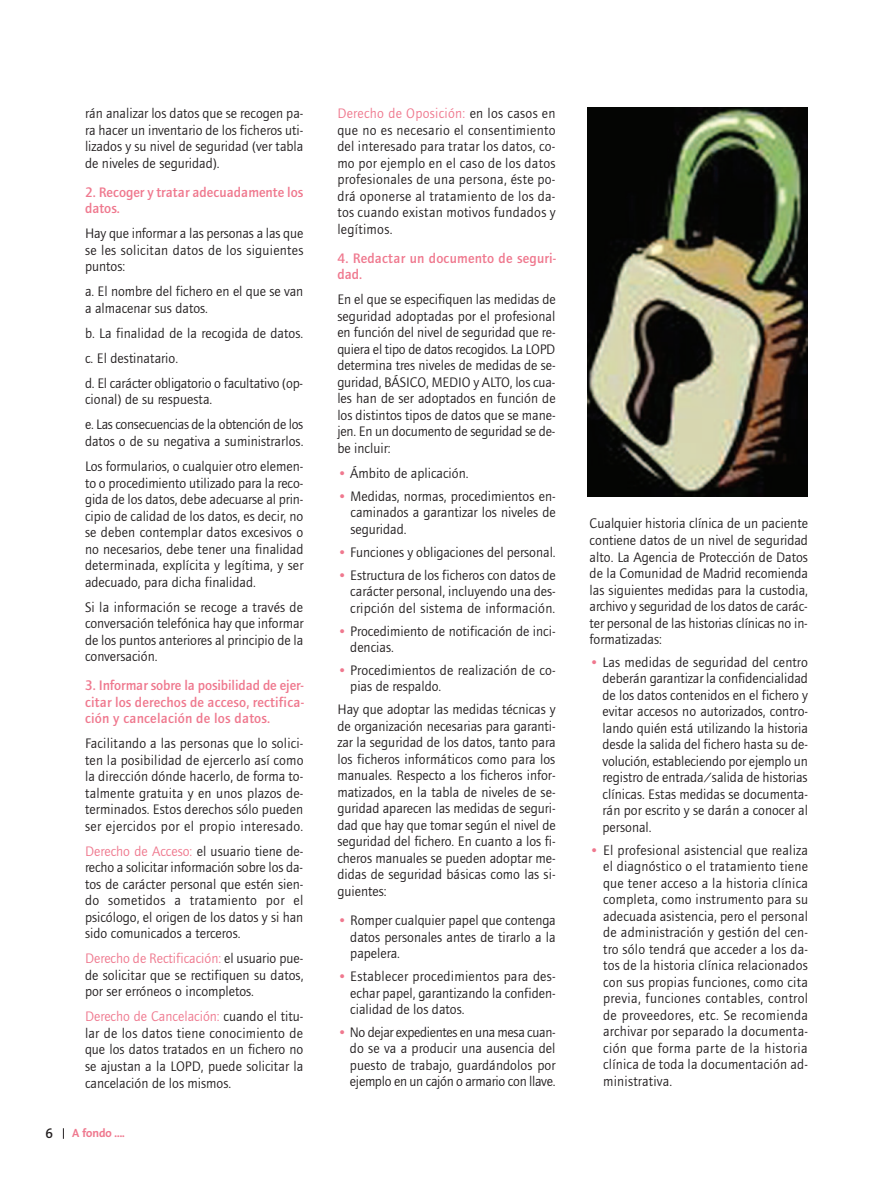
<style>
.page{position:relative;width:893px;height:1191px;background:#fff}
.page>*{position:absolute;margin:0;border:0;box-sizing:border-box;transform-origin:0 0}
.t1{font:14.25px/16.5px "Foundry Journal";color:#231f20;text-align:justify}
.t2{font:500 14.25px/16.5px "Foundry Journal";letter-spacing:.01em;color:#ef788e}
.t3{font:14.25px/25px "Foundry Journal";letter-spacing:-.02em;color:#231f20}
.t4{font:600 13.5px "Thesis Sans";color:#231f20}
.t5{font:700 12px "Thesis Sans";color:#ef788e}
.s1{color:#ef788e}
</style>
<div class="page">
<img style="left:587px;top:107px;width:221px;height:389px">
<p class="t1" style="left:85px;top:105px;width:220px">rán analizar los datos que se recogen pa&shy;ra hacer un inventario de los ficheros uti&shy;lizados y su nivel de seguridad (ver tabla de niveles de seguridad).</p>
<p class="t2" style="left:85px;top:185px;width:220px">2. Recoger y tratar adecuadamente los datos.</p>
<p class="t1" style="left:85px;top:225px;width:220px">Hay que informar a las personas a las que se les solicitan datos de los siguientes puntos:</p>
<p class="t1" style="left:85px;top:283px;width:220px">a. El nombre del fichero en el que se van a almacenar sus datos.</p>
<p class="t1" style="left:85px;top:320px;width:220px;line-height:25px;text-align:left">b. La finalidad de la recogida de datos. c. El destinatario.<br>d. El carácter obligatorio o facultativo (op-</p>
<p class="t3" style="left:85px;top:387px;width:220px">cional) de su respuesta.<br>e. Las consecuencias de la obtención de los</p>
<p class="t1" style="left:85px;top:428px;width:220px;line-height:25px">datos o de su negativa a suministrarlos.<br>Los formularios, o cualquier otro elemen-</p>
<p class="t1" style="left:85px;top:474px;width:220px">to o procedimiento utilizado para la reco&shy;gida de los datos, debe adecuarse al prin&shy;cipio de calidad de los datos, es decir, no se deben contemplar datos excesivos o no necesarios, debe tener una finalidad determinada, explícita y legítima, y ser adecuado, para dicha finalidad.</p>
<p class="t1" style="left:85px;top:598px;width:220px">Si la información se recoge a través de conversación telefónica hay que informar de los puntos anteriores al principio de la conversación.</p>
<p class="t2" style="left:85px;top:678px;width:220px;text-align:justify">3. Informar sobre la posibilidad de ejer&shy;citar los derechos de acceso, rectifica&shy;ción y cancelación de los datos.</p>
<p class="t1" style="left:85px;top:735px;width:220px">Facilitando a las personas que lo solici&shy;ten la posibilidad de ejercerlo así como la dirección dónde hacerlo, de forma to&shy;talmente gratuita y en unos plazos de&shy;terminados. Estos derechos sólo pueden ser ejercidos por el propio interesado.</p>
<p class="t1" style="left:85px;top:842px;width:220px"><span class="s1">Derecho de Acceso:</span> el usuario tiene de&shy;recho a solicitar información sobre los da&shy;tos de carácter personal que estén sien&shy;do sometidos a tratamiento por el psicólogo, el origen de los datos y si han sido comunicados a terceros.</p>
<p class="t1" style="left:85px;top:950px;width:220px"><span class="s1">Derecho de Rectificación:</span> el usuario pue&shy;de solicitar que se rectifiquen su datos, por ser erróneos o incompletos.</p>
<p class="t1" style="left:85px;top:1008px;width:220px"><span class="s1">Derecho de Cancelación:</span> cuando el titu&shy;lar de los datos tiene conocimiento de que los datos tratados en un fichero no se ajustan a la LOPD, puede solicitar la cancelación de los mismos.</p>
<p class="t4" style="left:46px;top:1128px;width:9px">6</p>
<p class="t5" style="left:72px;top:1128px;width:54px">A fondo ....</p>
<p class="t1" style="left:337px;top:105px;width:220px"><span class="s1">Derecho de Oposición:</span> en los casos en que no es necesario el consentimiento del interesado para tratar los datos, co&shy;mo por ejemplo en el caso de los datos profesionales de una persona, éste po&shy;drá oponerse al tratamiento de los da&shy;tos cuando existan motivos fundados y legítimos.</p>
<p class="t2" style="left:337px;top:251px;width:220px">4. Redactar un documento de seguri&shy;dad.</p>
<p class="t1" style="left:337px;top:291px;width:220px">En el que se especifiquen las medidas de seguridad adoptadas por el profesional en función del nivel de seguridad que re&shy;quiera el tipo de datos recogidos. La LOPD determina tres niveles de medidas de se&shy;guridad, BÁSICO, MEDIO y ALTO, los cua&shy;les han de ser adoptados en función de los distintos tipos de datos que se mane&shy;jen. En un documento de seguridad se de&shy;be incluir:</p>
<p class="t1" style="left:337px;top:465px;width:133px"><span class="s1">•</span> Ámbito de aplicación.</p>
<p class="t1" style="left:350px;top:488px;width:207px;text-indent:-13px"><span class="s1">•</span> Medidas, normas, procedimientos en&shy;caminados a garantizar los niveles de seguridad.</p>
<p class="t1" style="left:337px;top:543px;width:220px"><span class="s1">•</span> Funciones y obligaciones del personal.</p>
<p class="t1" style="left:350px;top:566px;width:207px;text-indent:-13px"><span class="s1">•</span> Estructura de los ficheros con datos de carácter personal, incluyendo una des&shy;cripción del sistema de información.</p>
<p class="t1" style="left:350px;top:622px;width:207px;text-indent:-13px"><span class="s1">•</span> Procedimiento de notificación de inci&shy;dencias.</p>
<p class="t1" style="left:350px;top:662px;width:207px;text-indent:-13px"><span class="s1">•</span> Procedimientos de realización de co&shy;pias de respaldo.</p>
<p class="t1" style="left:337px;top:701px;width:220px">Hay que adoptar las medidas técnicas y de organización necesarias para garanti&shy;zar la seguridad de los datos, tanto para los ficheros informáticos como para los manuales. Respecto a los ficheros infor&shy;matizados, en la tabla de niveles de se&shy;guridad aparecen las medidas de seguri&shy;dad que hay que tomar según el nivel de seguridad del fichero. En cuanto a los fi&shy;cheros manuales se pueden adoptar me&shy;didas de seguridad básicas como las si&shy;guientes:</p>
<p class="t1" style="left:350px;top:912px;width:207px;text-indent:-13px"><span class="s1">•</span> Romper cualquier papel que contenga datos personales antes de tirarlo a la papelera.</p>
<p class="t1" style="left:350px;top:968px;width:207px;text-indent:-13px"><span class="s1">•</span> Establecer procedimientos para des&shy;echar papel, garantizando la confiden&shy;cialidad de los datos.</p>
<p class="t1" style="left:350px;top:1023px;width:207px;text-indent:-13px"><span class="s1">•</span> No dejar expedientes en una mesa cuan&shy;do se va a producir una ausencia del puesto de trabajo, guardándolos por ejemplo en un cajón o armario con llave.</p>
<p class="t1" style="left:590px;top:515px;width:220px">Cualquier historia clínica de un paciente contiene datos de un nivel de seguridad alto. La Agencia de Protección de Datos de la Comunidad de Madrid recomienda las siguientes medidas para la custodia, archivo y seguridad de los datos de carác&shy;ter personal de las historias clínicas no in&shy;formatizadas:</p>
<p class="t1" style="left:603px;top:654px;width:207px;text-indent:-13px"><span class="s1">•</span> Las medidas de seguridad del centro deberán garantizar la confidencialidad de los datos contenidos en el fichero y evitar accesos no autorizados, contro&shy;lando quién está utilizando la historia desde la salida del fichero hasta su de&shy;volución, estableciendo por ejemplo un registro de entrada/salida de historias clínicas. Estas medidas se documenta&shy;rán por escrito y se darán a conocer al personal.</p>
<p class="t1" style="left:603px;top:841px;width:206px;text-indent:-14px"><span class="s1">•</span> El profesional asistencial que realiza el diagnóstico o el tratamiento tiene que tener acceso a la historia clínica completa, como instrumento para su adecuada asistencia, pero el personal de administración y gestión del cen&shy;tro sólo tendrá que acceder a los da&shy;tos de la historia clínica relacionados con sus propias funciones, como cita previa, funciones contables, control de proveedores, etc. Se recomienda archivar por separado la documenta&shy;ción que forma parte de la historia clínica de toda la documentación ad&shy;ministrativa.</p>
</div>
